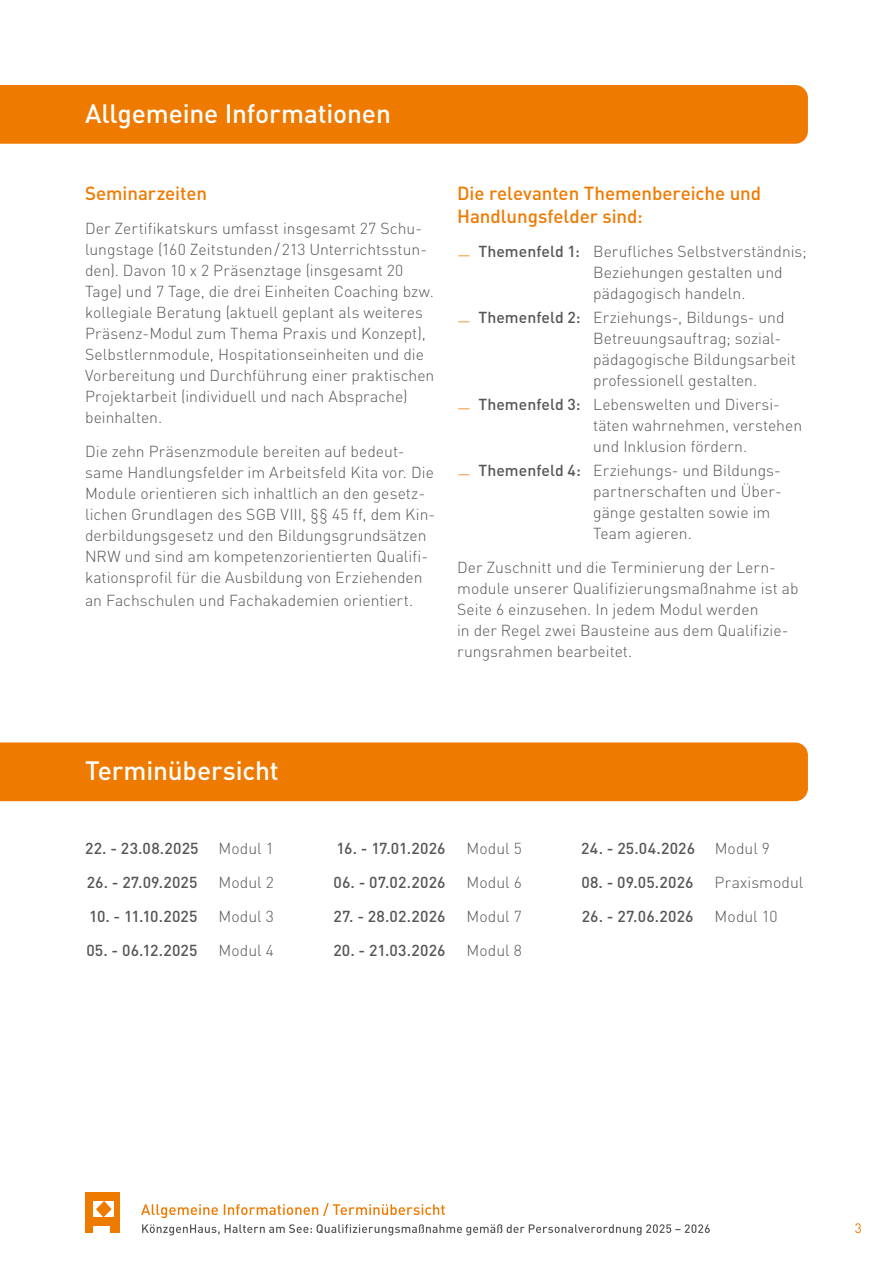
<style>
.page{position:relative;width:893px;height:1263px;background:#fff}
.page>*{position:absolute;margin:0;border:0;box-sizing:border-box;transform-origin:0 0}
.H1_hinterlegt__links{font:500 26.25px "DIN Pro";letter-spacing:-.005em;color:#fff}
.t1{font:500 18.75px/22.5px "DIN Pro";letter-spacing:-.005em;color:#ef7a00}
.Fließtext_Linksbündi{font:300 15.75px/21px "DIN Pro";color:#565655}
.Aufzählung_Inhalte_1{font:300 15.75px/21px "DIN Pro";color:#565655}
.Fließtext_Linksbündi-2{font:500 15.75px "DIN Pro";letter-spacing:.01em;color:#565655}
.Fließtext_Linksbündi-3{font:500 15.75px "DIN Pro";letter-spacing:-.01em;color:#565655}
.t2{font:13.5px "DIN Pro";color:#ef7a00}
.s1{color:#ef7a00}
.s2{font-weight:500}
.s3{font-weight:300}
</style>
<div class="page">
<div style="left:0;top:85px;width:808px;height:59px;background:#ef7a00"></div>
<div style="left:0;top:742px;width:808px;height:59px;background:#ef7a00"></div>
<svg style="left:142px;top:1224px;width:568px;height:11px"></svg>
<svg style="left:141px;top:1203px;width:304px;height:15px"></svg>
<div style="left:110px;top:1226px;width:10px;height:7px;background:#ef7a00"></div>
<div style="left:115px;top:1201px;width:5px;height:25px;background:#ef7a00"></div>
<div style="left:94px;top:1218px;width:20px;height:8px;background:#ef7a00"></div>
<svg style="left:96px;top:1201px;width:16px;height:16px"></svg>
<div style="left:94px;top:1192px;width:26px;height:8px;background:#ef7a00"></div>
<div style="left:85px;top:1192px;width:8px;height:41px;background:#ef7a00"></div>
<h1 class="H1_hinterlegt__links" style="left:85px;top:92px;width:307px">Allgemeine Informationen</h1>
<h2 class="t1" style="left:85px;top:180px;width:124px">Seminarzeiten</h2>
<p class="Fließtext_Linksbündi" style="left:85px;top:217px;width:351px">Der Zertifikatskurs umfasst insgesamt 27 Schu&shy;lungstage (160 Zeitstunden/213 Unterrichtsstun&shy;den). Davon 10 x 2 Präsenztage (insgesamt 20<br>Tage) und 7 Tage, die drei Einheiten Coaching bzw. kollegiale Beratung (aktuell geplant als weiteres Präsenz-Modul zum Thema Praxis und Konzept), Selbstlernmodule, Hospitationseinheiten und die Vorbereitung und Durchführung einer praktischen Projektarbeit (individuell und nach Absprache) beinhalten.</p>
<p class="Fließtext_Linksbündi" style="left:85px;top:439px;width:352px">Die zehn Präsenzmodule bereiten auf bedeut&shy;same Handlungsfelder im Arbeitsfeld Kita vor. Die Module orientieren sich inhaltlich an den gesetz&shy;lichen Grundlagen des SGB VIII, §§ 45 ff, dem Kin&shy;derbildungsgesetz und den Bildungsgrundsätzen NRW und sind am kompetenzorientierten Qualifi&shy;kationsprofil für die Ausbildung von Erziehenden</p>
<p class="Fließtext_Linksbündi" style="left:85px;top:588px;width:330px">an Fachschulen und Fachakademien orientiert.</p>
<h2 class="t1" style="left:457px;top:180px;width:306px">Die relevanten Themenbereiche und<br>Handlungsfelder sind:</h2>
<p class="Aufzählung_Inhalte_1" style="left:593px;top:239px;width:215px;text-indent:-136px"><span class="s1">―</span> <span class="s2">Themenfeld 1:</span> Berufliches Selbstverständnis;<br>Beziehungen gestalten und pädagogisch handeln.</p>
<p class="Aufzählung_Inhalte_1" style="left:593px;top:305px;width:204px;text-indent:-136px"><span class="s1">―</span> <span class="s2">Themenfeld 2:</span> Erziehungs-, Bildungs- und<br>Betreuungsauftrag; sozial&shy;pädagogische Bildungsarbeit professionell gestalten.</p>
<p class="Aufzählung_Inhalte_1" style="left:593px;top:392px;width:210px;text-indent:-136px"><span class="s1">―</span> <span class="s2">Themenfeld 3:</span> Lebenswelten und Diversi&shy;täten wahrnehmen, verstehen und Inklusion fördern.</p>
<p class="Aufzählung_Inhalte_1" style="left:593px;top:458px;width:189px;text-indent:-136px"><span class="s1">―</span> <span class="s2">Themenfeld 4:</span> Erziehungs- und Bildungs&shy;partnerschaften und Über&shy;gänge gestalten sowie im<br>Team agieren.</p>
<p class="Fließtext_Linksbündi" style="left:457px;top:555px;width:343px">Der Zuschnitt und die Terminierung der Lern&shy;module unserer Qualifizierungsmaßnahme ist ab Seite 6 einzusehen. In jedem Modul werden<br>in der Regel zwei Bausteine aus dem Qualifizie&shy;rungsrahmen bearbeitet.</p>
<h1 class="H1_hinterlegt__links" style="left:85px;top:749px;width:195px">Terminübersicht</h1>
<p class="Fließtext_Linksbündi-2" style="left:85px;top:836px;width:115px">22. - 23.08.2025</p>
<p class="Fließtext_Linksbündi" style="left:219px;top:837px;width:57px">Modul 1</p>
<p class="Fließtext_Linksbündi-2" style="left:87px;top:869px;width:112px">26. - 27.09.2025</p>
<p class="Fließtext_Linksbündi" style="left:219px;top:870px;width:57px">Modul 2</p>
<p class="Fließtext_Linksbündi-3" style="left:89px;top:903px;width:110px">10. - 11.10.2025</p>
<p class="Fließtext_Linksbündi" style="left:219px;top:904px;width:57px">Modul 3</p>
<p class="Fließtext_Linksbündi-2" style="left:86px;top:937px;width:113px">05. - 06.12.2025</p>
<p class="Fließtext_Linksbündi" style="left:219px;top:938px;width:57px">Modul 4</p>
<p class="Fließtext_Linksbündi-2" style="left:337px;top:836px;width:111px">16. - 17.01.2026</p>
<p class="Fließtext_Linksbündi" style="left:467px;top:837px;width:57px">Modul 5</p>
<p class="Fließtext_Linksbündi-2" style="left:334px;top:869px;width:114px">06. - 07.02.2026</p>
<p class="Fließtext_Linksbündi" style="left:467px;top:870px;width:57px">Modul 6</p>
<p class="Fließtext_Linksbündi-2" style="left:333px;top:903px;width:114px">27. - 28.02.2026</p>
<p class="Fließtext_Linksbündi" style="left:467px;top:904px;width:57px">Modul 7</p>
<p class="Fließtext_Linksbündi-2" style="left:333px;top:937px;width:114px">20. - 21.03.2026</p>
<p class="Fließtext_Linksbündi" style="left:467px;top:938px;width:57px">Modul 8</p>
<p class="Fließtext_Linksbündi-2" style="left:581px;top:836px;width:190px">24. - 25.04.2026 <span class="s3">Modul 9</span></p>
<p class="Fließtext_Linksbündi-2" style="left:581px;top:869px;width:114px">08. - 09.05.2026</p>
<p class="Fließtext_Linksbündi" style="left:715px;top:870px;width:90px">Praxismodul</p>
<p class="Fließtext_Linksbündi-2" style="left:582px;top:903px;width:113px">26. - 27.06.2026</p>
<p class="Fließtext_Linksbündi" style="left:715px;top:904px;width:64px">Modul 10</p>
<p class="t2" style="left:855px;top:1217px;width:9px">3</p>
</div>
